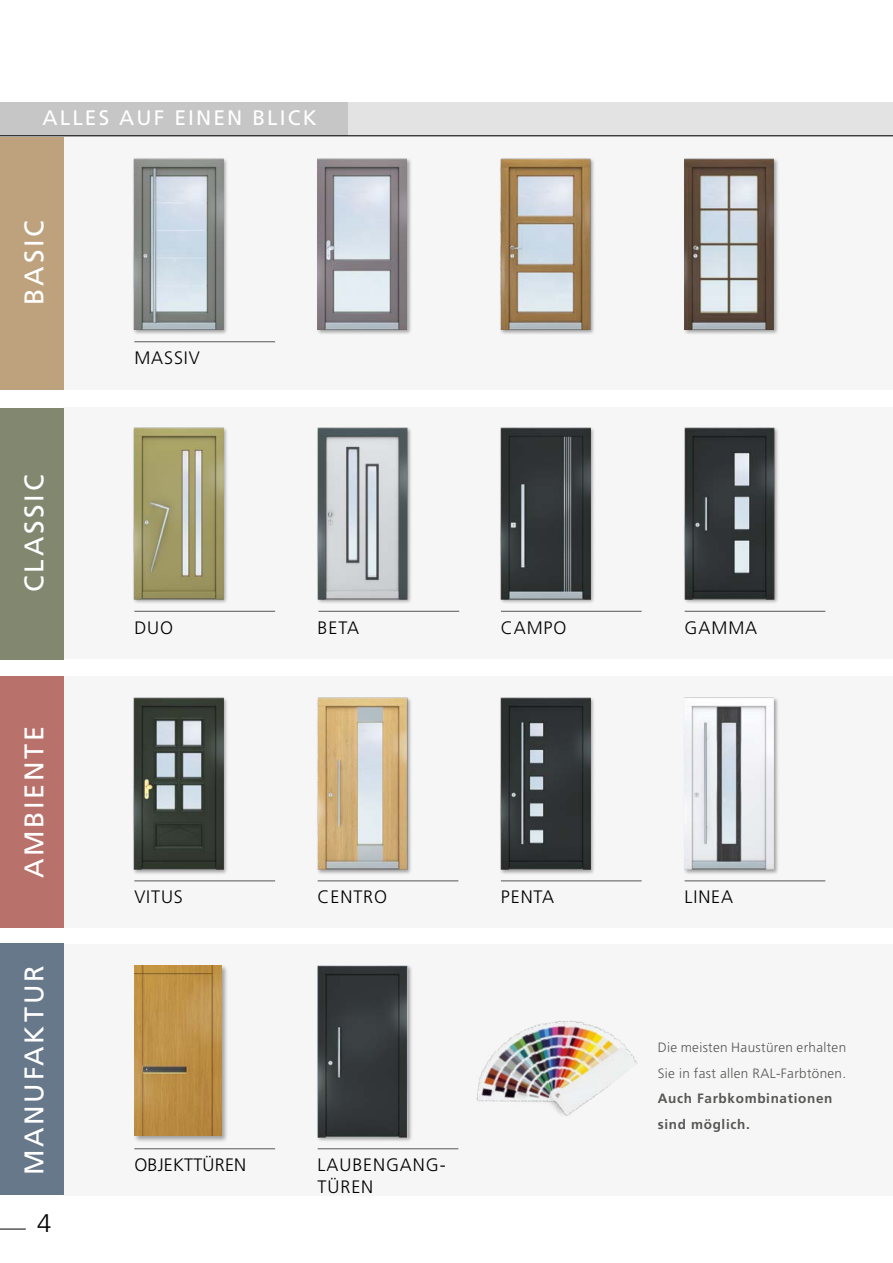
<style>
.page{position:relative;width:893px;height:1263px;background:#fff}
.page>*{position:absolute;margin:0;border:0;box-sizing:border-box;transform-origin:0 0}
.t1{font:27px "Frutiger";letter-spacing:.1em;color:#fff}
.t2{font:300 25.5px "Frutiger";color:#000}
.t3{font:21px "Frutiger";letter-spacing:.1em;color:#fff}
.t4{font:300 18px/21.6px "Frutiger";letter-spacing:.05em;color:#000}
.t5{font:300 18px "Frutiger";letter-spacing:.01em;color:#000}
.t6{font:300 13.5px/25.5px "Frutiger";letter-spacing:.025em;color:#575756}
.t7{font:700 13.5px/25.5px "Frutiger";letter-spacing:.05em;color:#575756}
</style>
<div class="page">
<div style="left:64px;top:136px;width:829px;height:253px;background:#f6f6f6"></div>
<div style="left:64px;top:407px;width:829px;height:252px;background:#f6f6f6"></div>
<div style="left:64px;top:677px;width:829px;height:251px;background:#f6f6f6"></div>
<div style="left:64px;top:944px;width:829px;height:251px;background:#f6f6f6"></div>
<div style="left:133px;top:158px;width:96px;height:177px;background:#000;opacity:.35"></div>
<img style="left:134px;top:159px;width:89px;height:171px">
<div style="left:316px;top:158px;width:96px;height:177px;background:#000;opacity:.35"></div>
<img style="left:317px;top:159px;width:90px;height:171px">
<div style="left:500px;top:158px;width:96px;height:177px;background:#000;opacity:.35"></div>
<img style="left:501px;top:159px;width:89px;height:171px">
<div style="left:683px;top:158px;width:96px;height:177px;background:#000;opacity:.35"></div>
<img style="left:684px;top:159px;width:90px;height:171px">
<div style="left:133px;top:427px;width:96px;height:177px;background:#000;opacity:.35"></div>
<img style="left:134px;top:428px;width:89px;height:171px">
<div style="left:317px;top:427px;width:96px;height:177px;background:#000;opacity:.35"></div>
<img style="left:318px;top:428px;width:89px;height:171px">
<div style="left:500px;top:427px;width:96px;height:177px;background:#000;opacity:.35"></div>
<img style="left:501px;top:428px;width:90px;height:171px">
<div style="left:683px;top:427px;width:96px;height:177px;background:#000;opacity:.35"></div>
<img style="left:685px;top:428px;width:89px;height:171px">
<div style="left:133px;top:697px;width:96px;height:177px;background:#000;opacity:.35"></div>
<img style="left:134px;top:698px;width:89px;height:171px">
<div style="left:317px;top:697px;width:96px;height:177px;background:#000;opacity:.35"></div>
<img style="left:318px;top:698px;width:89px;height:171px">
<div style="left:500px;top:697px;width:96px;height:177px;background:#000;opacity:.35"></div>
<img style="left:501px;top:698px;width:90px;height:171px">
<div style="left:683px;top:697px;width:96px;height:177px;background:#000;opacity:.35"></div>
<img style="left:684px;top:698px;width:90px;height:171px">
<img style="left:476px;top:1020px;width:162px;height:96px">
<div style="left:317px;top:965px;width:96px;height:177px;background:#000;opacity:.35"></div>
<img style="left:318px;top:966px;width:89px;height:171px">
<div style="left:134px;top:965px;width:95px;height:178px;background:#000;opacity:.35"></div>
<img style="left:134px;top:966px;width:87px;height:169px">
<svg style="left:0;top:1229px;width:26px;height:1px"></svg>
<div style="left:0;top:408px;width:64px;height:251px;background:#828870"></div>
<div style="left:0;top:676px;width:64px;height:252px;background:#b8726b"></div>
<div style="left:0;top:943px;width:64px;height:252px;background:#67788b"></div>
<div style="left:0;top:136px;width:64px;height:253px;background:#bea17d"></div>
<div style="left:0;top:102px;width:893px;height:34px;background:#e3e3e3"></div>
<div style="left:0;top:102px;width:348px;height:34px;background:#c6c6c6"></div>
<hr style="left:134px;top:341px;width:141px;height:1px;background:#575756">
<hr style="left:0;top:135px;width:893px;height:1px;background:#000">
<hr style="left:134px;top:611px;width:141px;height:1px;background:#575756">
<hr style="left:318px;top:611px;width:141px;height:1px;background:#575756">
<hr style="left:501px;top:611px;width:141px;height:1px;background:#575756">
<hr style="left:685px;top:611px;width:140px;height:1px;background:#575756">
<hr style="left:134px;top:881px;width:141px;height:1px;background:#575756">
<hr style="left:318px;top:881px;width:140px;height:1px;background:#575756">
<hr style="left:501px;top:881px;width:141px;height:1px;background:#575756">
<hr style="left:685px;top:881px;width:140px;height:1px;background:#575756">
<hr style="left:134px;top:1148px;width:141px;height:1px;background:#575756">
<hr style="left:318px;top:1148px;width:140px;height:1px;background:#575756">
<p class="t3" style="left:43px;top:105px;width:276px">ALLES AUF EINEN BLICK</p>
<h1 class="t1" style="left:18px;top:305px;width:85px;rotate:-90deg">BASIC</h1>
<h1 class="t1" style="left:18px;top:592px;width:119px;rotate:-90deg">CLASSIC</h1>
<h1 class="t1" style="left:18px;top:878px;width:153px;rotate:-90deg">AMBIENTE</h1>
<h1 class="t1" style="left:18px;top:1175px;width:211px;rotate:-90deg">MANUFAKTUR</h1>
<h2 class="t2" style="left:37px;top:1208px;width:16px">4</h2>
<p class="t4" style="left:134px;top:347px;width:67px">MASSIV</p>
<p class="t4" style="left:134px;top:617px;width:40px">DUO</p>
<p class="t4" style="left:318px;top:617px;width:43px">BETA</p>
<p class="t4" style="left:134px;top:886px;width:50px">VITUS</p>
<p class="t4" style="left:318px;top:886px;width:71px">CENTRO</p>
<p class="t5" style="left:134px;top:1155px;width:113px">OBJEKTTÜREN</p>
<p class="t4" style="left:318px;top:1154px;width:130px">LAUBENGANG-<br>TÜREN</p>
<p class="t4" style="left:501px;top:617px;width:67px">CAMPO</p>
<p class="t4" style="left:501px;top:886px;width:55px">PENTA</p>
<p class="t4" style="left:685px;top:617px;width:74px">GAMMA</p>
<p class="t4" style="left:685px;top:886px;width:50px">LINEA</p>
<p class="t6" style="left:658px;top:1035px;width:190px">Die meisten Haustüren erhalten<br>Sie in fast allen RAL-Farbtönen.</p>
<p class="t7" style="left:658px;top:1085px;width:176px">Auch Farbkombinationen sind möglich.</p>
</div>
